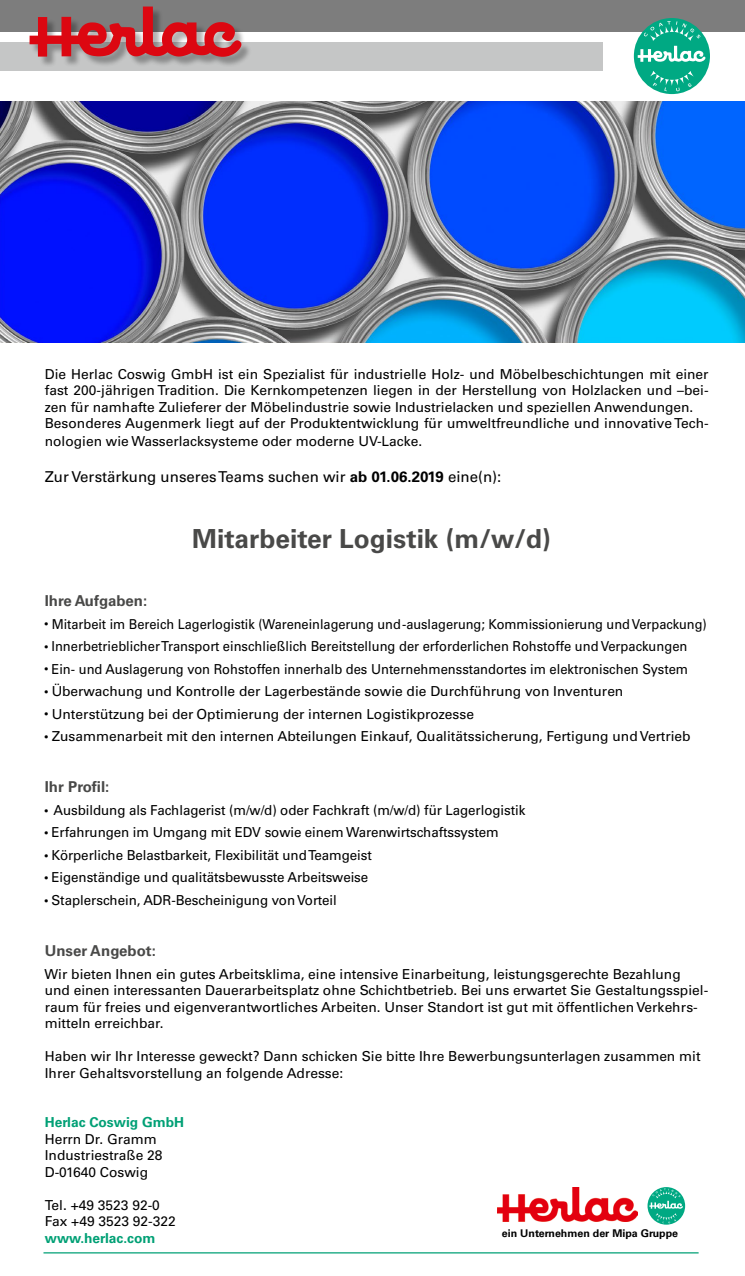
<style>
.page{position:relative;width:745px;height:1276px;background:#fff}
.page>*{position:absolute;margin:0;border:0;box-sizing:border-box;transform-origin:0 0}
.t1{font:700 26.25px "Univers LT Pro 65";color:#494948}
.t2{font:15px "Univers LT Pro 55 Roman";color:#000}
.t3{font:700 15px "Univers LT Pro 65";color:#494948}
.t4{font:13.75px/16.5px "Univers LT Pro 55 Roman";color:#000}
.t5{font:13.75px "Univers LT Pro 55 Roman";color:#000;scale:.94 1}
.t6{font:700 13.75px "Univers LT Pro 65";color:#00a075}
.t7{font:13.62px "Univers LT Pro 55 Roman";letter-spacing:-.005em;color:#000;scale:.94 1}
.t8{font:700 10.62px "Univers LT Pro 65";color:#000}
.s1{font-family:"Univers LT Pro 65";font-weight:700}
.s2{font-size:8.75px}
</style>
<div class="page">
<img style="left:0;top:101px;width:744px;height:241px">
<hr style="left:43px;top:1252px;width:655px;height:1px;background:#00a075">
<img style="left:497px;top:1187px;width:140px;height:34px">
<svg style="left:647px;top:1187px;width:37px;height:37px"></svg>
<svg style="left:649px;top:1188px;width:33px;height:35px"></svg>
<div style="left:0;top:42px;width:602px;height:29px;background:#c5c6c6"></div>
<div style="left:0;top:0;width:744px;height:32px;background:#7d7d7d"></div>
<div style="left:31px;top:8px;width:221px;height:60px;background:#000;opacity:.3"></div>
<svg style="left:30px;top:7px;width:211px;height:50px"></svg>
<div style="left:633px;top:18px;width:76px;height:76px;background:#00a983;border-radius:50%"></div>
<svg style="left:649px;top:71px;width:44px;height:20px"></svg>
<svg style="left:637px;top:21px;width:68px;height:41px"></svg>
<p class="t4" style="left:45px;top:365px;width:665px">Die Herlac Coswig GmbH ist ein Spezialist für industrielle Holz- und Möbelbeschichtungen mit einer fast 200-jährigen Tradition. Die Kernkompetenzen liegen in der Herstellung von Holzlacken und –bei&shy;zen für namhafte Zulieferer der Möbelindustrie sowie Industrielacken und speziellen Anwendungen.<br>Besonderes Augenmerk liegt auf der Produktentwicklung für umweltfreundliche und innovative Tech-</p>
<p class="t4" style="left:45px;top:433px;width:379px">nologien wie Wasserlacksysteme oder moderne UV-Lacke.</p>
<p class="t2" style="left:45px;top:468px;width:458px">Zur Verstärkung unseres Teams suchen wir <span class="s1">ab 01.06.2019</span> eine(n):</p>
<h1 class="t1" style="left:192px;top:523px;width:360px">Mitarbeiter Logistik (m/w/d)</h1>
<p class="t3" style="left:45px;top:592px;width:104px">Ihre Aufgaben:</p>
<p class="t7" style="left:45px;top:615px;width:705px"><span class="s2">•</span> Mitarbeit im Bereich Lagerlogistik (Wareneinlagerung und -auslagerung; Kommissionierung und Verpackung)</p>
<p class="t5" style="left:45px;top:638px;width:684px"><span class="s2">•</span> Innerbetrieblicher Transport einschließlich Bereitstellung der erforderlichen Rohstoffe und Verpackungen</p>
<p class="t5" style="left:45px;top:660px;width:685px"><span class="s2">•</span> Ein- und Auslagerung von Rohstoffen innerhalb des Unternehmensstandortes im elektronischen System</p>
<p class="t4" style="left:45px;top:683px;width:579px"><span class="s2">•</span> Überwachung und Kontrolle der Lagerbestände sowie die Durchführung von Inventuren</p>
<p class="t4" style="left:45px;top:705px;width:430px"><span class="s2">•</span> Unterstützung bei der Optimierung der internen Logistikprozesse</p>
<p class="t4" style="left:45px;top:728px;width:647px"><span class="s2">•</span> Zusammenarbeit mit den internen Abteilungen Einkauf, Qualitätssicherung, Fertigung und Vertrieb</p>
<p class="t3" style="left:45px;top:778px;width:66px">Ihr Profil:</p>
<p class="t4" style="left:45px;top:802px;width:482px"><span class="s2">•</span> Ausbildung als Fachlagerist (m/w/d) oder Fachkraft (m/w/d) für Lagerlogistik</p>
<p class="t4" style="left:45px;top:824px;width:455px"><span class="s2">•</span> Erfahrungen im Umgang mit EDV sowie einem Warenwirtschaftssystem</p>
<p class="t4" style="left:45px;top:847px;width:328px"><span class="s2">•</span> Körperliche Belastbarkeit, Flexibilität und Teamgeist</p>
<p class="t4" style="left:45px;top:869px;width:325px"><span class="s2">•</span> Eigenständige und qualitätsbewusste Arbeitsweise</p>
<p class="t4" style="left:45px;top:892px;width:293px"><span class="s2">•</span> Staplerschein, ADR-Bescheinigung von Vorteil</p>
<p class="t3" style="left:45px;top:942px;width:113px">Unser Angebot:</p>
<p class="t4" style="left:44px;top:965px;width:664px">Wir bieten Ihnen ein gutes Arbeitsklima, eine intensive Einarbeitung, leistungsgerechte Bezahlung und einen interessanten Dauerarbeitsplatz ohne Schichtbetrieb. Bei uns erwartet Sie Gestaltungsspiel&shy;raum für freies und eigenverantwortliches Arbeiten. Unser Standort ist gut mit öffentlichen Verkehrs&shy;mitteln erreichbar.</p>
<p class="t4" style="left:45px;top:1048px;width:657px">Haben wir Ihr Interesse geweckt? Dann schicken Sie bitte Ihre Bewerbungsunterlagen zusammen mit<br>Ihrer Gehaltsvorstellung an folgende Adresse:</p>
<p class="t6" style="left:45px;top:1114px;width:141px">Herlac Coswig GmbH</p>
<p class="t4" style="left:45px;top:1130px;width:119px">Herrn Dr. Gramm<br>Industriestraße 28<br>D-01640 Coswig</p>
<p class="t4" style="left:45px;top:1196px;width:132px">Tel. +49 3523 92-0<br>Fax +49 3523 92-322</p>
<p class="t6" style="left:45px;top:1229px;width:112px">www.herlac.com</p>
<p class="t8" style="left:501px;top:1226px;width:178px">ein Unternehmen der Mipa Gruppe</p>
</div>
